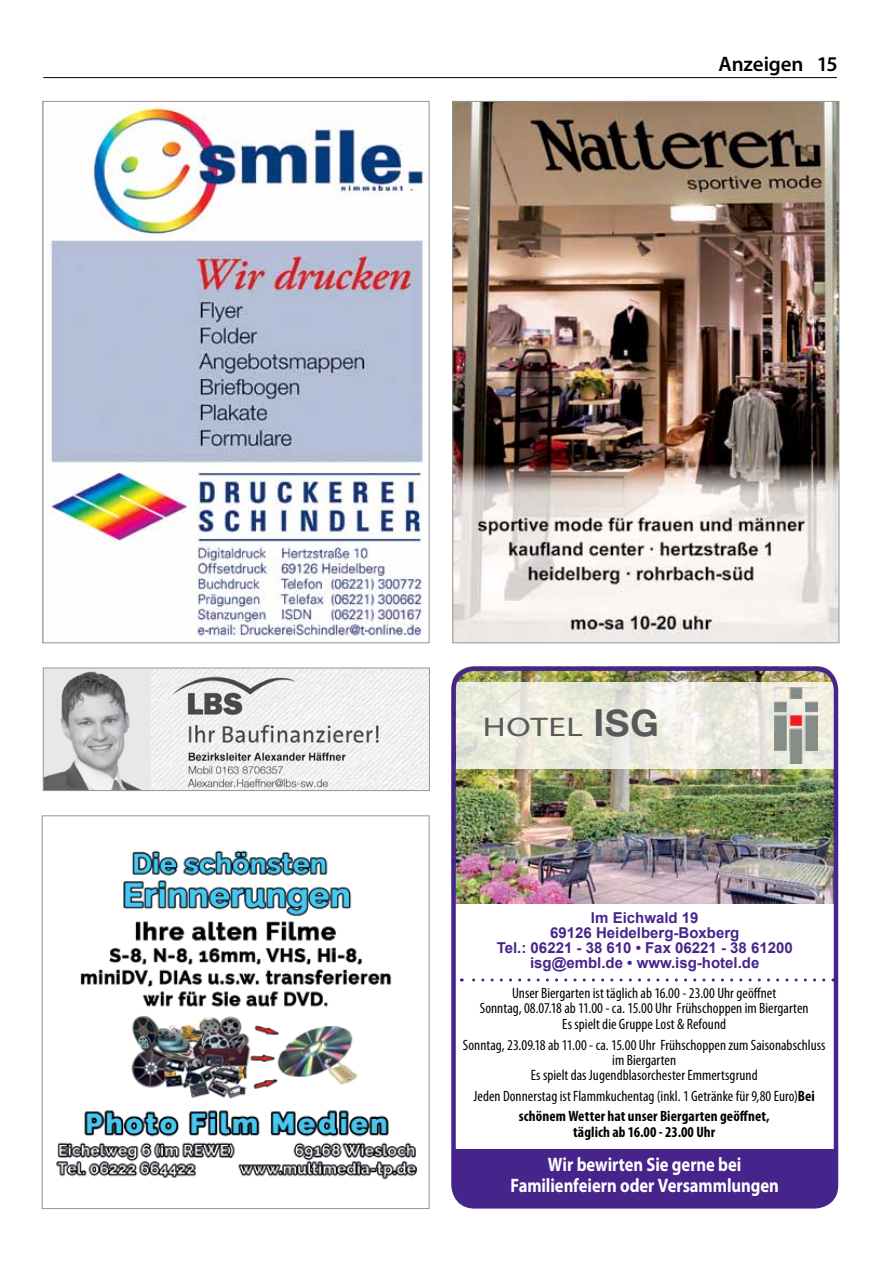
<style>
.page{position:relative;width:893px;height:1263px;background:#fff}
.page>*{position:absolute;margin:0;border:0;box-sizing:border-box;transform-origin:0 0}
.t1{font:27px "Myriad Pro";color:#58595b;scale:1.3 1}
.t2{font:600 21px "Myriad Pro";letter-spacing:-.005em;color:#000}
.t3{font:700 19.5px/21px "Myriad Pro";letter-spacing:-.005em;color:#fff;text-align:center;scale:.85 1}
.t4{font:condensed 15px/15px "Myriad Pro";letter-spacing:.005em;color:#000;text-align:center}
.t5{font:700 15px/15px "Arial";color:#47248c;text-align:center}
.t6{font:700 condensed 15px "Myriad Pro";letter-spacing:.005em;color:#000}
.s1{font-family:"Tunga";font-weight:700;font-size:47.7px}
.s2{font-weight:700}
</style>
<div class="page">
<hr style="left:43px;top:77px;width:794px;height:1px;background:#000">
<svg style="left:43px;top:667px;width:387px;height:124px"></svg>
<img style="left:49px;top:103px;width:376px;height:533px">
<img style="left:454px;top:103px;width:383px;height:538px">
<img style="left:56px;top:850px;width:362px;height:330px">
<div style="left:42px;top:815px;width:387px;height:394px;border:1px solid #939598"></div>
<img style="left:454px;top:666px;width:381px;height:238px">
<svg style="left:461px;top:978px;width:363px;height:3px"></svg>
<div style="left:453px;top:1130px;width:383px;height:76px;background:#47248c;border-radius:21px"></div>
<div style="left:451px;top:1119px;width:387px;height:30px;background:#fff"></div>
<svg style="left:456px;top:683px;width:377px;height:86px;background:#ebebdf"></svg>
<img style="left:774px;top:688px;width:44px;height:76px">
<div style="left:451px;top:666px;width:387px;height:542px;border:4px solid #47248c;border-radius:21px"></div>
<h2 class="t2" style="left:719px;top:51px;width:121px">Anzeigen 15</h2>
<h1 class="t1" style="left:483px;top:710px;width:137px">Hotel <span class="s1">ISG</span></h1>
<p class="t5" style="left:497px;top:910px;width:297px">Im Eichwald 19<br>69126 Heidelberg-Boxberg<br>Tel.: 06221 - 38 610 • Fax 06221 - 38 61200 isg@embl.de • www.isg-hotel.de</p>
<p class="t4" style="left:480px;top:985px;width:330px">Unser Biergarten ist täglich ab 16.00 - 23.00 Uhr geöffnet<br>Sonntag, 08.07.18 ab 11.00 - ca. 15.00 Uhr Frühschoppen im Biergarten</p>
<p class="t4" style="left:463px;top:1014px;width:364px;line-height:21px">Es spielt die Gruppe Lost &amp; Refound<br>Sonntag, 23.09.18 ab 11.00 - ca. 15.00 Uhr Frühschoppen zum Saisonabschluss</p>
<p class="t4" style="left:531px;top:1053px;width:228px">im Biergarten<br>Es spielt das Jugendblasorchester Emmertsgrund</p>
<p class="t4" style="left:473px;top:1086px;width:343px;line-height:19.5px">Jeden Donnerstag ist Flammkuchentag (inkl. 1 Getränke für 9,80 Euro)<span class="s2">Bei schönem Wetter hat unser Biergarten geöffnet,</span></p>
<p class="t6" style="left:573px;top:1123px;width:144px">täglich ab 16.00 - 23.00 Uhr</p>
<h3 class="t3" style="left:511px;top:1153px;width:317px">Wir bewirten Sie gerne bei<br>Familienfeiern oder Versammlungen</h3>
</div>
